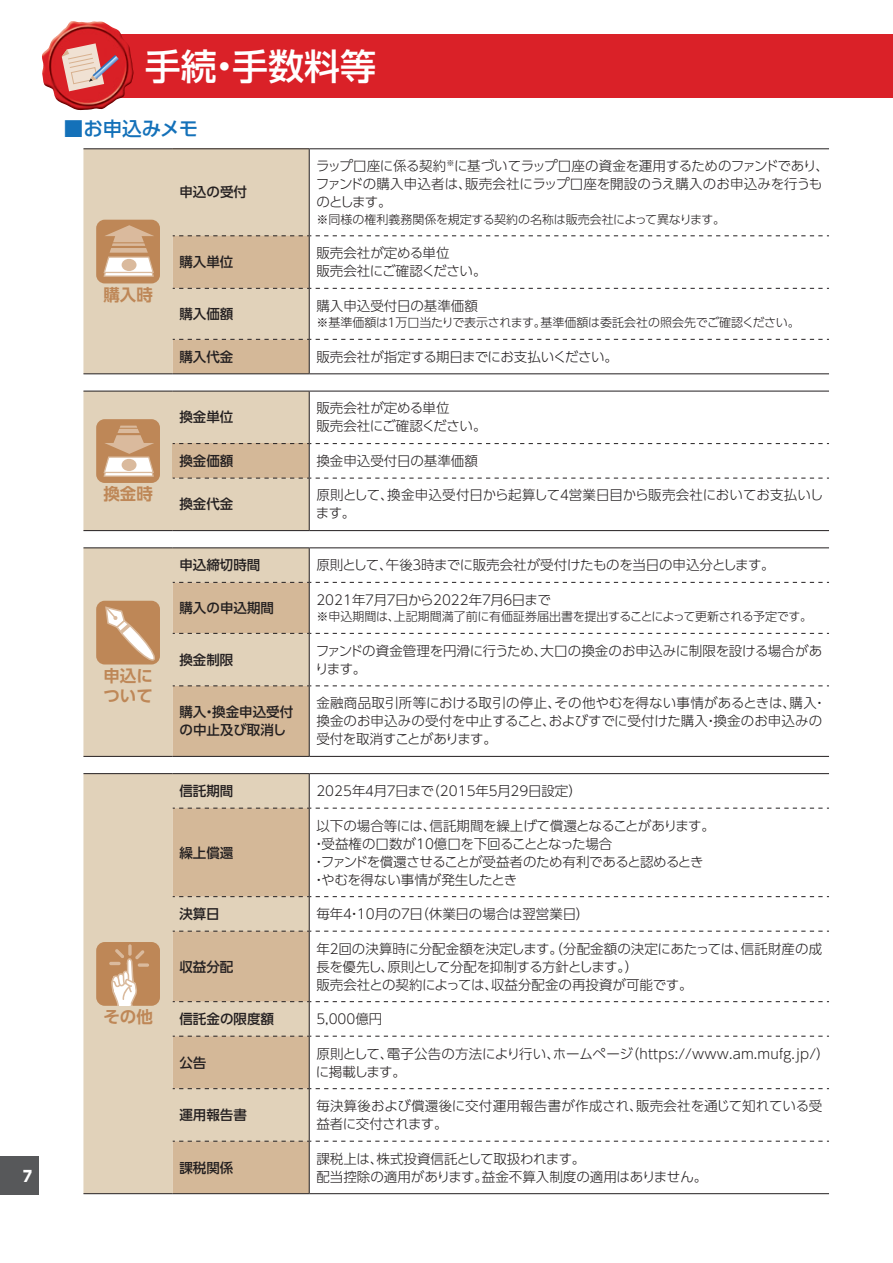
<style>
.page{position:relative;width:893px;height:1263px;background:#fff}
.page>*{position:absolute;margin:0;border:0;box-sizing:border-box;transform-origin:0 0}
.t1{font:500 36px "UD Shin Go Pro";color:#fff}
.t2{font:500 19.5px "UD Shin Go Pro";letter-spacing:-.005em;color:#1471b9}
.t3{font:700 16.5px/19.5px "UD Shin Go Pro De";color:#be8757}
.t4{font:800 15px "UD Shin Go Pro";color:#fff;scale:.9 1}
.t5{font:300 13.5px/18px "UD Shin Go Pro";letter-spacing:-.01em;color:#231f20}
.t6{font:500 13.5px/18px "UD Shin Go Pro";color:#231f20}
.t7{font:300 13.5px/18px "UD Shin Go Pro";letter-spacing:.015em;color:#231f20}
.t8{font:300 13.5px "UD Shin Go Pro";letter-spacing:-.03em;color:#231f20}
.t9{font:300 13.5px "UD Shin Go Pro";letter-spacing:-.055em;color:#231f20}
.t10{font:300 12px "UD Shin Go Pro";letter-spacing:-.015em;color:#231f20}
</style>
<div class="page">
<div style="left:0;top:1157px;width:38px;height:38px;background:#57585a"></div>
<div style="left:83px;top:149px;width:90px;height:224px;background:#e1d2ba"></div>
<div style="left:173px;top:149px;width:136px;height:87px;background:#e1d2ba"></div>
<hr style="left:83px;top:148px;width:90px;height:1px;background:#231f20">
<hr style="left:83px;top:373px;width:90px;height:1px;background:#231f20">
<hr style="left:173px;top:148px;width:136px;height:1px;background:#231f20">
<hr style="left:309px;top:148px;width:520px;height:1px;background:#231f20">
<hr style="left:309px;top:149px;width:1px;height:86px;background:#231f20">
<svg style="left:173px;top:235px;width:656px;height:139px"></svg>
<div style="left:96px;top:220px;width:64px;height:63px;background:#be8757;border-radius:9px"></div>
<svg style="left:103px;top:225px;width:51px;height:52px"></svg>
<svg style="left:83px;top:391px;width:746px;height:140px"></svg>
<div style="left:83px;top:548px;width:226px;height:208px;background:#e1d2ba"></div>
<hr style="left:83px;top:756px;width:90px;height:1px;background:#231f20">
<hr style="left:309px;top:548px;width:1px;height:34px;background:#231f20">
<hr style="left:173px;top:756px;width:136px;height:1px;background:#231f20">
<hr style="left:309px;top:756px;width:520px;height:1px;background:#231f20">
<svg style="left:173px;top:582px;width:656px;height:174px"></svg>
<hr style="left:83px;top:547px;width:90px;height:1px;background:#231f20">
<hr style="left:173px;top:547px;width:136px;height:1px;background:#231f20">
<hr style="left:309px;top:547px;width:520px;height:1px;background:#231f20">
<div style="left:96px;top:601px;width:64px;height:63px;background:#be8757;border-radius:9px"></div>
<svg style="left:104px;top:605px;width:56px;height:63px"></svg>
<div style="left:83px;top:774px;width:226px;height:419px;background:#e1d2ba"></div>
<svg style="left:173px;top:809px;width:136px;height:384px;background:#d7bfa2"></svg>
<hr style="left:83px;top:773px;width:90px;height:1px;background:#231f20">
<hr style="left:173px;top:773px;width:136px;height:1px;background:#231f20">
<hr style="left:309px;top:773px;width:520px;height:1px;background:#231f20">
<hr style="left:309px;top:774px;width:1px;height:34px;background:#231f20">
<hr style="left:309px;top:808px;width:1px;height:88px;background:#231f20">
<hr style="left:309px;top:897px;width:1px;height:34px;background:#231f20">
<hr style="left:309px;top:931px;width:1px;height:70px;background:#231f20">
<hr style="left:309px;top:1002px;width:1px;height:34px;background:#231f20">
<hr style="left:309px;top:1036px;width:1px;height:52px;background:#231f20">
<hr style="left:309px;top:1089px;width:1px;height:52px;background:#231f20">
<hr style="left:309px;top:1141px;width:1px;height:52px;background:#231f20">
<svg style="left:173px;top:808px;width:656px;height:1px"></svg>
<svg style="left:173px;top:896px;width:656px;height:1px"></svg>
<svg style="left:173px;top:931px;width:656px;height:1px"></svg>
<svg style="left:173px;top:1001px;width:656px;height:1px"></svg>
<svg style="left:173px;top:1036px;width:656px;height:1px"></svg>
<svg style="left:173px;top:1088px;width:656px;height:1px"></svg>
<svg style="left:173px;top:1141px;width:656px;height:1px"></svg>
<hr style="left:83px;top:1193px;width:90px;height:1px;background:#231f20">
<hr style="left:173px;top:1193px;width:136px;height:1px;background:#231f20">
<hr style="left:309px;top:1193px;width:520px;height:1px;background:#231f20">
<div style="left:96px;top:942px;width:64px;height:64px;background:#be8757;border-radius:9px"></div>
<svg style="left:128px;top:944px;width:4px;height:12px"></svg>
<svg style="left:109px;top:949px;width:35px;height:57px"></svg>
<svg style="left:138px;top:963px;width:11px;height:4px"></svg>
<div style="left:83px;top:34px;width:810px;height:64px;background:#da2128"></div>
<img style="left:42px;top:21px;width:92px;height:90px">
<svg style="left:62px;top:43px;width:57px;height:48px"></svg>
<p class="t4" style="left:23px;top:1163px;width:11px">7</p>
<h1 class="t1" style="left:145px;top:37px;width:233px">手続・手数料等</h1>
<h2 class="t2" style="left:64px;top:112px;width:136px">■お申込みメモ</h2>
<p class="t6" style="left:179px;top:183px;width:69px">申込の受付</p>
<p class="t5" style="left:316px;top:157px;width:515px">ラップ口座に係る契約<sup>※</sup>に基づいてラップ口座の資金を運用するためのファンドであり、ファンドの購入申込者は、販売会社にラップ口座を開設のうえ購入のお申込みを行うものとします。</p>
<p class="t10" style="left:316px;top:210px;width:410px">※同様の権利義務関係を規定する契約の名称は販売会社によって異なります。</p>
<p class="t3" style="left:103px;top:284px;width:51px">購入時</p>
<p class="t3" style="left:103px;top:484px;width:51px">換金時</p>
<p class="t3" style="left:103px;top:665px;width:51px">申込について</p>
<p class="t3" style="left:103px;top:1007px;width:51px">その他</p>
<p class="t6" style="left:179px;top:253px;width:55px">購入単位</p>
<p class="t5" style="left:316px;top:244px;width:172px">販売会社が定める単位<br>販売会社にご確認ください。</p>
<p class="t6" style="left:179px;top:304px;width:55px">購入価額</p>
<p class="t5" style="left:316px;top:296px;width:163px">購入申込受付日の基準価額</p>
<p class="t10" style="left:316px;top:313px;width:485px">※基準価額は１万口当たりで表示されます。基準価額は委託会社の照会先でご確認ください。</p>
<p class="t6" style="left:179px;top:347px;width:55px">購入代金</p>
<p class="t5" style="left:316px;top:347px;width:303px">販売会社が指定する期日までにお支払いください。</p>
<p class="t6" style="left:179px;top:408px;width:55px">換金単位</p>
<p class="t5" style="left:316px;top:399px;width:172px">販売会社が定める単位<br>販売会社にご確認ください。</p>
<p class="t6" style="left:179px;top:451px;width:55px">換金価額</p>
<p class="t5" style="left:316px;top:451px;width:163px">換金申込受付日の基準価額</p>
<p class="t6" style="left:179px;top:495px;width:55px">換金代金</p>
<p class="t5" style="left:316px;top:486px;width:509px">原則として、換金申込受付日から起算して４営業日目から販売会社においてお支払いします。</p>
<p class="t6" style="left:179px;top:556px;width:82px">申込締切時間</p>
<p class="t8" style="left:316px;top:554px;width:460px">原則として、午後３時までに販売会社が受付けたものを当日の申込分とします。</p>
<p class="t6" style="left:179px;top:598px;width:96px">購入の申込期間</p>
<p class="t9" style="left:316px;top:589px;width:236px">2021年７月７日から2022年７月６日まで</p>
<p class="t10" style="left:316px;top:607px;width:497px">※申込期間は、上記期間満了前に有価証券届出書を提出することによって更新される予定です。</p>
<p class="t6" style="left:179px;top:650px;width:55px">換金制限</p>
<p class="t5" style="left:315px;top:641px;width:509px">ファンドの資金管理を円滑に行うため、大口の換金のお申込みに制限を設ける場合があります。</p>
<p class="t6" style="left:179px;top:703px;width:115px">購入・換金申込受付の中止及び取消し</p>
<p class="t5" style="left:316px;top:694px;width:512px">金融商品取引所等における取引の停止、その他やむを得ない事情があるときは、購入・換金のお申込みの受付を中止すること、およびすでに受付けた購入・換金のお申込みの受付を取消すことがあります。</p>
<p class="t6" style="left:179px;top:781px;width:55px">信託期間</p>
<p class="t5" style="left:316px;top:781px;width:267px">2025年４月７日まで（2015年５月29日設定）</p>
<p class="t6" style="left:179px;top:843px;width:55px">繰上償還</p>
<p class="t5" style="left:312px;top:816px;width:404px;text-indent:4px">以下の場合等には、信託期間を繰上げて償還となることがあります。・受益権の口数が10億口を下回ることとなった場合<br>・ファンドを償還させることが受益者のため有利であると認めるとき・やむを得ない事情が発生したとき</p>
<p class="t6" style="left:179px;top:904px;width:42px">決算日</p>
<p class="t5" style="left:316px;top:904px;width:275px">毎年４・10月の７日（休業日の場合は翌営業日）</p>
<p class="t6" style="left:179px;top:957px;width:55px">収益分配</p>
<p class="t5" style="left:316px;top:939px;width:507px">年２回の決算時に分配金額を決定します。（分配金額の決定にあたっては、信託財産の成長を優先し、原則として分配を抑制する方針とします。）<br>販売会社との契約によっては、収益分配金の再投資が可能です。</p>
<p class="t6" style="left:179px;top:1009px;width:96px">信託金の限度額</p>
<p class="t5" style="left:316px;top:1009px;width:68px">5,000億円</p>
<p class="t6" style="left:179px;top:1053px;width:28px">公告</p>
<p class="t7" style="left:316px;top:1044px;width:515px">原則として、電子公告の方法により行い、ホームページ（https://www.am.mufg.jp/）に掲載します。</p>
<p class="t6" style="left:179px;top:1105px;width:69px">運用報告書</p>
<p class="t5" style="left:316px;top:1096px;width:507px">毎決算後および償還後に交付運用報告書が作成され、販売会社を通じて知れている受益者に交付されます。</p>
<p class="t6" style="left:179px;top:1158px;width:55px">課税関係</p>
<p class="t5" style="left:316px;top:1149px;width:392px">課税上は、株式投資信託として取扱われます。<br>配当控除の適用があります。益金不算入制度の適用はありません。</p>
</div>
